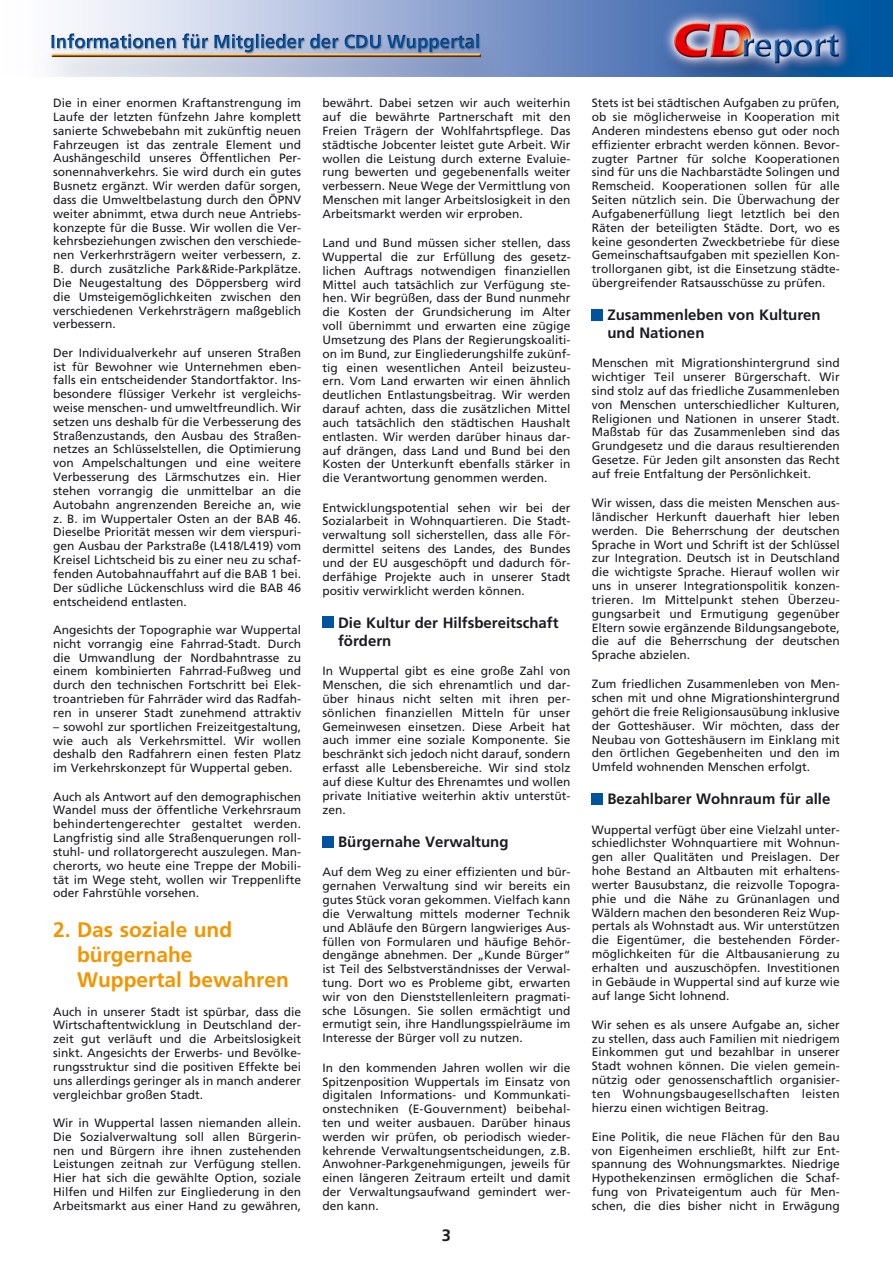
<style>
.page{position:relative;width:893px;height:1263px;background:#fff}
.page>*{position:absolute;margin:0;border:0;box-sizing:border-box;transform-origin:0 0}
.t1{font:700 21px/25.2px "Frutiger";color:#f39500}
.t2{font:700 16.5px "Frutiger";color:#1b1c20}
.t3{font:700 15px/18px "Frutiger";color:#1b1c20}
.t4{font:12px/13.8px "Frutiger";color:#1b1c20;text-align:justify}
</style>
<div class="page">
<svg style="left:50px;top:0;width:822px;height:77px;background:#879bc1"></svg>
<div style="left:872px;top:0;width:21px;height:77px;background:#0056a0"></div>
<div style="left:322px;top:617px;width:11px;height:11px;background:#00549f"></div>
<div style="left:322px;top:836px;width:11px;height:11px;background:#00549f"></div>
<div style="left:592px;top:309px;width:11px;height:11px;background:#00549f"></div>
<div style="left:592px;top:793px;width:11px;height:11px;background:#00549f"></div>
<p class="t4" style="left:53px;top:96px;width:250px">Die in einer enormen Kraftanstrengung im Laufe der letzten fünfzehn Jahre komplett sanierte Schwebebahn mit zukünftig neuen Fahrzeugen ist das zentrale Element und Aushängeschild unseres Öffentlichen Per&shy;sonennahverkehrs. Sie wird durch ein gutes Busnetz ergänzt. Wir werden dafür sorgen, dass die Umweltbelastung durch den ÖPNV weiter abnimmt, etwa durch neue Antriebs&shy;konzepte für die Busse. Wir wollen die Ver&shy;kehrsbeziehungen zwischen den verschiede&shy;nen Verkerhrsträgern weiter verbessern, z.<br>B. durch zusätzliche Park&amp;Ride-Parkplätze.<br>Die Neugestaltung des Döppersberg wird die Umsteigemöglichkeiten zwischen den verschiedenen Verkehrsträgern maßgeblich verbessern.</p>
<p class="t4" style="left:53px;top:345px;width:250px">Der Individualverkehr auf unseren Straßen ist für Bewohner wie Unternehmen eben&shy;falls ein entscheidender Standortfaktor. Ins&shy;besondere flüssiger Verkehr ist vergleichs&shy;weise menschen- und umweltfreundlich. Wir setzen uns deshalb für die Verbesserung des Straßenzustands, den Ausbau des Straßen&shy;netzes an Schlüsselstellen, die Optimierung von Ampelschaltungen und eine weitere Verbesserung des Lärmschutzes ein. Hier stehen vorrangig die unmittelbar an die Autobahn angrenzenden Bereiche an, wie z. B. im Wuppertaler Osten an der BAB 46.<br>Dieselbe Priorität messen wir dem vierspuri&shy;gen Ausbau der Parkstraße (L418/L419) vom Kreisel Lichtscheid bis zu einer neu zu schaf&shy;fenden Autobahnauffahrt auf die BAB 1 bei.<br>Der südliche Lückenschluss wird die BAB 46 entscheidend entlasten.</p>
<p class="t4" style="left:53px;top:623px;width:250px">Angesichts der Topographie war Wuppertal nicht vorrangig eine Fahrrad-Stadt. Durch die Umwandlung der Nordbahntrasse zu einem kombinierten Fahrrad-Fußweg und durch den technischen Fortschritt bei Elek&shy;troantrieben für Fahrräder wird das Radfah&shy;ren in unserer Stadt zunehmend attraktiv</p>
<p class="t4" style="left:53px;top:719px;width:250px">– sowohl zur sportlichen Freizeitgestaltung, wie auch als Verkehrsmittel. Wir wollen deshalb den Radfahrern einen festen Platz im Verkehrskonzept für Wuppertal geben.</p>
<p class="t4" style="left:53px;top:789px;width:250px">Auch als Antwort auf den demographischen Wandel muss der öffentliche Verkehrsraum behindertengerechter gestaltet werden.<br>Langfristig sind alle Straßenquerungen roll&shy;stuhl- und rollatorgerecht auszulegen. Man&shy;cherorts, wo heute eine Treppe der Mobili&shy;tät im Wege steht, wollen wir Treppenlifte oder Fahrstühle vorsehen.</p>
<h1 class="t1" style="left:77px;top:917px;width:213px;text-indent:-24px">2. Das soziale und bürgernahe<br>Wuppertal bewahren</h1>
<p class="t4" style="left:53px;top:1004px;width:250px">Auch in unserer Stadt ist spürbar, dass die Wirtschaftentwicklung in Deutschland der&shy;zeit gut verläuft und die Arbeitslosigkeit sinkt. Angesichts der Erwerbs- und Bevölke&shy;rungsstruktur sind die positiven Effekte bei uns allerdings geringer als in manch anderer vergleichbar großen Stadt.</p>
<p class="t4" style="left:53px;top:1116px;width:250px">Wir in Wuppertal lassen niemanden allein.<br>Die Sozialverwaltung soll allen Bürgerin&shy;nen und Bürgern ihre ihnen zustehenden Leistungen zeitnah zur Verfügung stellen.<br>Hier hat sich die gewählte Option, soziale Hilfen und Hilfen zur Eingliederung in den Arbeitsmarkt aus einer Hand zu gewähren,</p>
<p class="t4" style="left:322px;top:96px;width:250px">bewährt. Dabei setzen wir auch weiterhin auf die bewährte Partnerschaft mit den Freien Trägern der Wohlfahrtspflege. Das städtische Jobcenter leistet gute Arbeit. Wir wollen die Leistung durch externe Evaluie&shy;rung bewerten und gegebenenfalls weiter verbessern. Neue Wege der Vermittlung von Menschen mit langer Arbeitslosigkeit in den Arbeitsmarkt werden wir erproben.</p>
<p class="t4" style="left:322px;top:236px;width:250px">Land und Bund müssen sicher stellen, dass Wuppertal die zur Erfüllung des gesetz&shy;lichen Auftrags notwendigen finanziellen Mittel auch tatsächlich zur Verfügung ste&shy;hen. Wir begrüßen, dass der Bund nunmehr die Kosten der Grundsicherung im Alter voll übernimmt und erwarten eine zügige Umsetzung des Plans der Regierungskoaliti&shy;on im Bund, zur Eingliederungshilfe zukünf&shy;tig einen wesentlichen Anteil beizusteu&shy;ern. Vom Land erwarten wir einen ähnlich deutlichen Entlastungsbeitrag. Wir werden darauf achten, dass die zusätzlichen Mittel auch tatsächlich den städtischen Haushalt entlasten. Wir werden darüber hinaus dar&shy;auf drängen, dass Land und Bund bei den Kosten der Unterkunft ebenfalls stärker in die Verantwortung genommen werden.</p>
<p class="t4" style="left:322px;top:500px;width:250px">Entwicklungspotential sehen wir bei der Sozialarbeit in Wohnquartieren. Die Stadt&shy;verwaltung soll sicherstellen, dass alle För&shy;dermittel seitens des Landes, des Bundes und der EU ausgeschöpft und dadurch för&shy;derfähige Projekte auch in unserer Stadt positiv verwirklicht werden können.</p>
<p class="t3" style="left:338px;top:613px;width:222px">Die Kultur der Hilfsbereitschaft fördern</p>
<p class="t4" style="left:322px;top:664px;width:250px">In Wuppertal gibt es eine große Zahl von Menschen, die sich ehrenamtlich und dar&shy;über hinaus nicht selten mit ihren per&shy;sönlichen finanziellen Mitteln für unser Gemeinwesen einsetzen. Diese Arbeit hat auch immer eine soziale Komponente. Sie beschränkt sich jedoch nicht darauf, sondern erfasst alle Lebensbereiche. Wir sind stolz auf diese Kultur des Ehrenamtes und wollen private Initiative weiterhin aktiv unterstüt&shy;zen.</p>
<p class="t3" style="left:338px;top:833px;width:172px">Bürgernahe Verwaltung</p>
<p class="t4" style="left:322px;top:865px;width:250px">Auf dem Weg zu einer effizienten und bür&shy;gernahen Verwaltung sind wir bereits ein gutes Stück voran gekommen. Vielfach kann die Verwaltung mittels moderner Technik und Abläufe den Bürgern langwieriges Aus&shy;füllen von Formularen und häufige Behör&shy;dengänge abnehmen. Der „Kunde Bürger“ ist Teil des Selbstverständnisses der Verwal&shy;tung. Dort wo es Probleme gibt, erwarten wir von den Dienststellenleitern pragmati&shy;sche Lösungen. Sie sollen ermächtigt und ermutigt sein, ihre Handlungsspielräume im Interesse der Bürger voll zu nutzen.</p>
<p class="t4" style="left:322px;top:1060px;width:250px">In den kommenden Jahren wollen wir die Spitzenposition Wuppertals im Einsatz von digitalen Informations- und Kommunkati&shy;onstechniken (E-Gouvernment) beibehal&shy;ten und weiter ausbauen. Darüber hinaus werden wir prüfen, ob periodisch wieder&shy;kehrende Verwaltungsentscheidungen, z.B.<br>Anwohner-Parkgenehmigungen, jeweils für einen längeren Zeitraum erteilt und damit der Verwaltungsaufwand gemindert wer&shy;den kann.</p>
<h2 class="t2" style="left:442px;top:1225px;width:11px">3</h2>
<p class="t4" style="left:592px;top:96px;width:250px">Stets ist bei städtischen Aufgaben zu prüfen, ob sie möglicherweise in Kooperation mit Anderen mindestens ebenso gut oder noch effizienter erbracht werden können. Bevor&shy;zugter Partner für solche Kooperationen sind für uns die Nachbarstädte Solingen und Remscheid. Kooperationen sollen für alle Seiten nützlich sein. Die Überwachung der Aufgabenerfüllung liegt letztlich bei den Räten der beteiligten Städte. Dort, wo es keine gesonderten Zweckbetriebe für diese Gemeinschaftsaufgaben mit speziellen Kon&shy;trollorganen gibt, ist die Einsetzung städte&shy;übergreifender Ratsausschüsse zu prüfen.</p>
<p class="t3" style="left:607px;top:306px;width:215px">Zusammenleben von Kulturen und Nationen</p>
<p class="t4" style="left:592px;top:356px;width:250px">Menschen mit Migrationshintergrund sind wichtiger Teil unserer Bürgerschaft. Wir sind stolz auf das friedliche Zusammenleben von Menschen unterschiedlicher Kulturen, Religionen und Nationen in unserer Stadt.<br>Maßstab für das Zusammenleben sind das Grundgesetz und die daraus resultierenden Gesetze. Für Jeden gilt ansonsten das Recht auf freie Entfaltung der Persönlichkeit.</p>
<p class="t4" style="left:592px;top:496px;width:250px">Wir wissen, dass die meisten Menschen aus&shy;ländischer Herkunft dauerhaft hier leben werden. Die Beherrschung der deutschen Sprache in Wort und Schrift ist der Schlüssel zur Integration. Deutsch ist in Deutschland die wichtigste Sprache. Hierauf wollen wir uns in unserer Integrationspolitik konzen&shy;trieren. Im Mittelpunkt stehen Überzeu&shy;gungsarbeit und Ermutigung gegenüber Eltern sowie ergänzende Bildungsangebote, die auf die Beherrschung der deutschen Sprache abzielen.</p>
<p class="t4" style="left:592px;top:677px;width:250px">Zum friedlichen Zusammenleben von Men&shy;schen mit und ohne Migrationshintergrund gehört die freie Religionsausübung inklusive der Gotteshäuser. Wir möchten, dass der Neubau von Gotteshäusern im Einklang mit den örtlichen Gegebenheiten und den im Umfeld wohnenden Menschen erfolgt.</p>
<p class="t3" style="left:607px;top:790px;width:224px">Bezahlbarer Wohnraum für alle</p>
<p class="t4" style="left:592px;top:822px;width:250px">Wuppertal verfügt über eine Vielzahl unter&shy;schiedlichster Wohnquartiere mit Wohnun&shy;gen aller Qualitäten und Preislagen. Der hohe Bestand an Altbauten mit erhaltens&shy;werter Bausubstanz, die reizvolle Topogra&shy;phie und die Nähe zu Grünanlagen und Wäldern machen den besonderen Reiz Wup&shy;pertals als Wohnstadt aus. Wir unterstützen die Eigentümer, die bestehenden Förder&shy;möglichkeiten für die Altbausanierung zu erhalten und auszuschöpfen. Investitionen in Gebäude in Wuppertal sind auf kurze wie auf lange Sicht lohnend.</p>
<p class="t4" style="left:592px;top:1017px;width:250px">Wir sehen es als unsere Aufgabe an, sicher zu stellen, dass auch Familien mit niedrigem Einkommen gut und bezahlbar in unserer Stadt wohnen können. Die vielen gemein&shy;nützig oder genossenschaftlich organisier&shy;ten Wohnungsbaugesellschaften leisten hierzu einen wichtigen Beitrag.</p>
<p class="t4" style="left:592px;top:1129px;width:250px">Eine Politik, die neue Flächen für den Bau von Eigenheimen erschließt, hilft zur Ent&shy;spannung des Wohnungsmarktes. Niedrige Hypothekenzinsen ermöglichen die Schaf&shy;fung von Privateigentum auch für Men&shy;schen, die dies bisher nicht in Erwägung</p>
</div>
